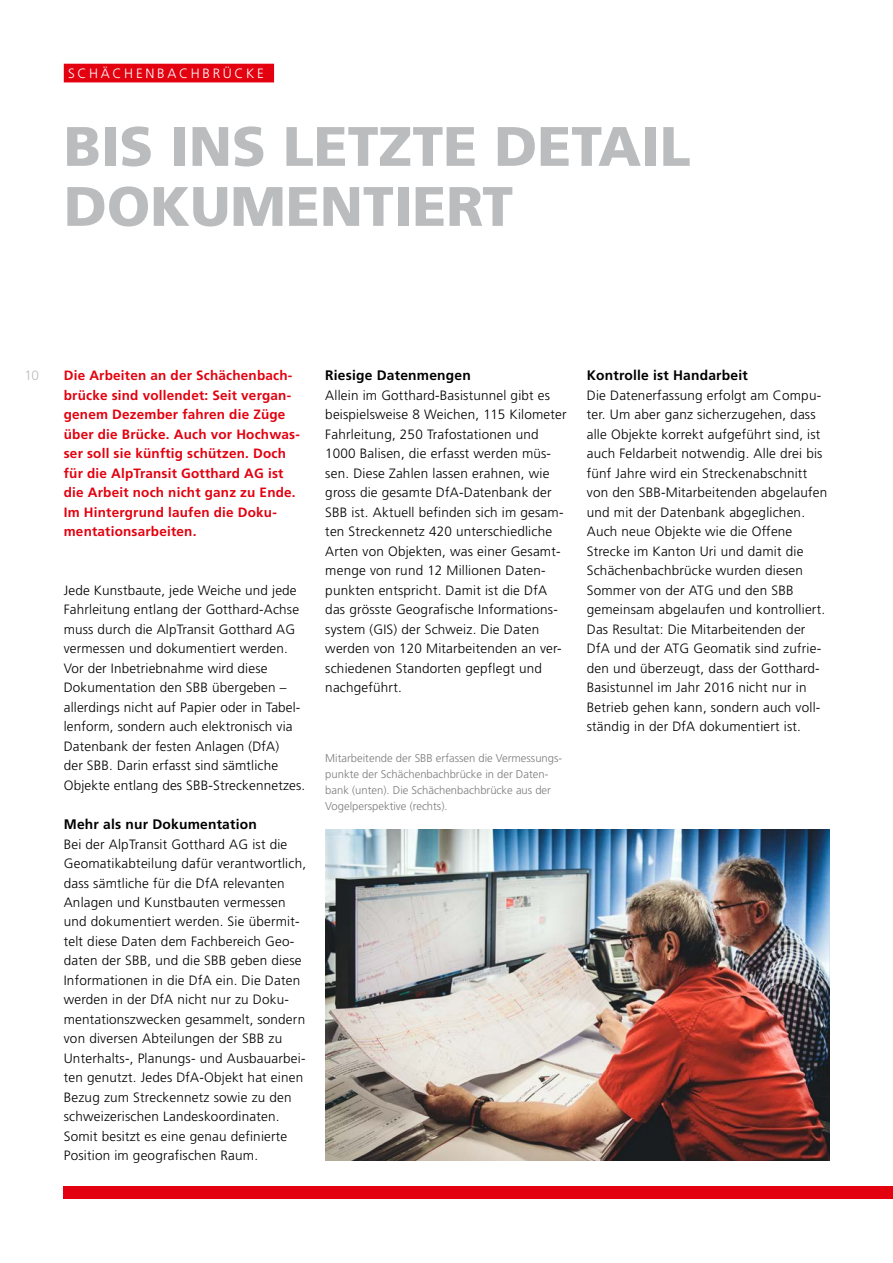
<style>
.page{position:relative;width:893px;height:1263px;background:#fff}
.page>*{position:absolute;margin:0;border:0;box-sizing:border-box;transform-origin:0 0}
.t1{font:900 55.5px/60px "Frutiger";color:#bbbcbd}
.t2{font:700 13.8px "Frutiger";letter-spacing:.015em;color:#000}
.t3{font:300 13.5px/19.5px "Frutiger";letter-spacing:.015em;color:#000}
.t4{font:700 13.5px/19.5px "Frutiger";letter-spacing:.015em;color:#e3000f}
.t5{font:300 13.5px "Frutiger";letter-spacing:.2em;color:#fff}
.t6{font:300 13.5px "Frutiger";color:#bbbcbd}
.t7{font:300 11.25px/15.8px "Frutiger";color:#7b7b7a}
</style>
<div class="page">
<div style="left:64px;top:64px;width:210px;height:18px;background:#e3000f"></div>
<img style="left:325px;top:829px;width:504px;height:331px">
<div style="left:64px;top:1186px;width:829px;height:13px;background:#e3000f"></div>
<p class="t5" style="left:68px;top:66px;width:197px">SCHÄCHENBACHBRÜCKE</p>
<h1 class="t1" style="left:64px;top:116px;width:628px">BIS INS LETZTE DETAIL<br>DOKUMENTIERT</h1>
<p class="t6" style="left:25px;top:368px;width:16px">10</p>
<p class="t4" style="left:64px;top:366px;width:238px">Die Arbeiten an der Schächenbach&shy;brücke sind vollendet: Seit vergan&shy;genem Dezember fahren die Züge über die Brücke. Auch vor Hochwas&shy;ser soll sie künftig schützen. Doch für die AlpTransit Gotthard AG ist die Arbeit noch nicht ganz zu Ende.<br>Im Hintergrund laufen die Doku&shy;mentationsarbeiten.</p>
<p class="t3" style="left:64px;top:580px;width:243px">Jede Kunstbaute, jede Weiche und jede Fahrleitung entlang der Gotthard-Achse muss durch die AlpTransit Gotthard AG vermessen und dokumentiert werden.<br>Vor der Inbetriebnahme wird diese Dokumentation den SBB übergeben – allerdings nicht auf Papier oder in Tabel&shy;lenform, sondern auch elektronisch via Datenbank der festen Anlagen (DfA)<br>der SBB. Darin erfasst sind sämtliche Objekte entlang des SBB-Streckennetzes.</p>
<p class="t2" style="left:64px;top:816px;width:195px">Mehr als nur Dokumentation</p>
<p class="t3" style="left:64px;top:834px;width:244px">Bei der AlpTransit Gotthard AG ist die Geomatikabteilung dafür verantwortlich, dass sämtliche für die DfA relevanten Anlagen und Kunstbauten vermessen und dokumentiert werden. Sie übermit&shy;telt diese Daten dem Fachbereich Geo&shy;daten der SBB, und die SBB geben diese Informationen in die DfA ein. Die Daten werden in der DfA nicht nur zu Doku&shy;mentationszwecken gesammelt, sondern von diversen Abteilungen der SBB zu Unterhalts-, Planungs- und Ausbauarbei&shy;ten genutzt. Jedes DfA-Objekt hat einen Bezug zum Streckennetz sowie zu den schweizerischen Landeskoordinaten.<br>Somit besitzt es eine genau definierte Position im geografischen Raum.</p>
<p class="t2" style="left:325px;top:367px;width:147px">Riesige Datenmengen</p>
<p class="t3" style="left:325px;top:385px;width:243px">Allein im Gotthard-Basistunnel gibt es beispielsweise 8 Weichen, 115 Kilometer Fahrleitung, 250 Trafostationen und 1000 Balisen, die erfasst werden müs&shy;sen. Diese Zahlen lassen erahnen, wie gross die gesamte DfA-Datenbank der SBB ist. Aktuell befinden sich im gesam&shy;ten Streckennetz 420 unterschiedliche Arten von Objekten, was einer Gesamt&shy;menge von rund 12 Millionen Daten&shy;punkten entspricht. Damit ist die DfA das grösste Geografische Informations&shy;system (GIS) der Schweiz. Die Daten werden von 120 Mitarbeitenden an ver&shy;schiedenen Standorten gepflegt und nachgeführt.</p>
<p class="t7" style="left:325px;top:750px;width:238px">Mitarbeitende der SBB erfassen die Vermessungs&shy;punkte der Schächenbachbrücke in der Daten&shy;bank (unten). Die Schächenbachbrücke aus der Vogelperspektive (rechts).</p>
<p class="t2" style="left:587px;top:367px;width:162px">Kontrolle ist Handarbeit</p>
<p class="t3" style="left:587px;top:385px;width:242px">Die Datenerfassung erfolgt am Compu&shy;ter. Um aber ganz sicherzugehen, dass alle Objekte korrekt aufgeführt sind, ist auch Feldarbeit notwendig. Alle drei bis fünf Jahre wird ein Streckenabschnitt von den SBB-Mitarbeitenden abgelaufen und mit der Datenbank abgeglichen.<br>Auch neue Objekte wie die Offene Strecke im Kanton Uri und damit die Schächenbachbrücke wurden diesen Sommer von der ATG und den SBB gemeinsam abgelaufen und kontrolliert.<br>Das Resultat: Die Mitarbeitenden der DfA und der ATG Geomatik sind zufrie&shy;den und überzeugt, dass der Gotthard-Basistunnel im Jahr 2016 nicht nur in Betrieb gehen kann, sondern auch voll&shy;ständig in der DfA dokumentiert ist.</p>
</div>
